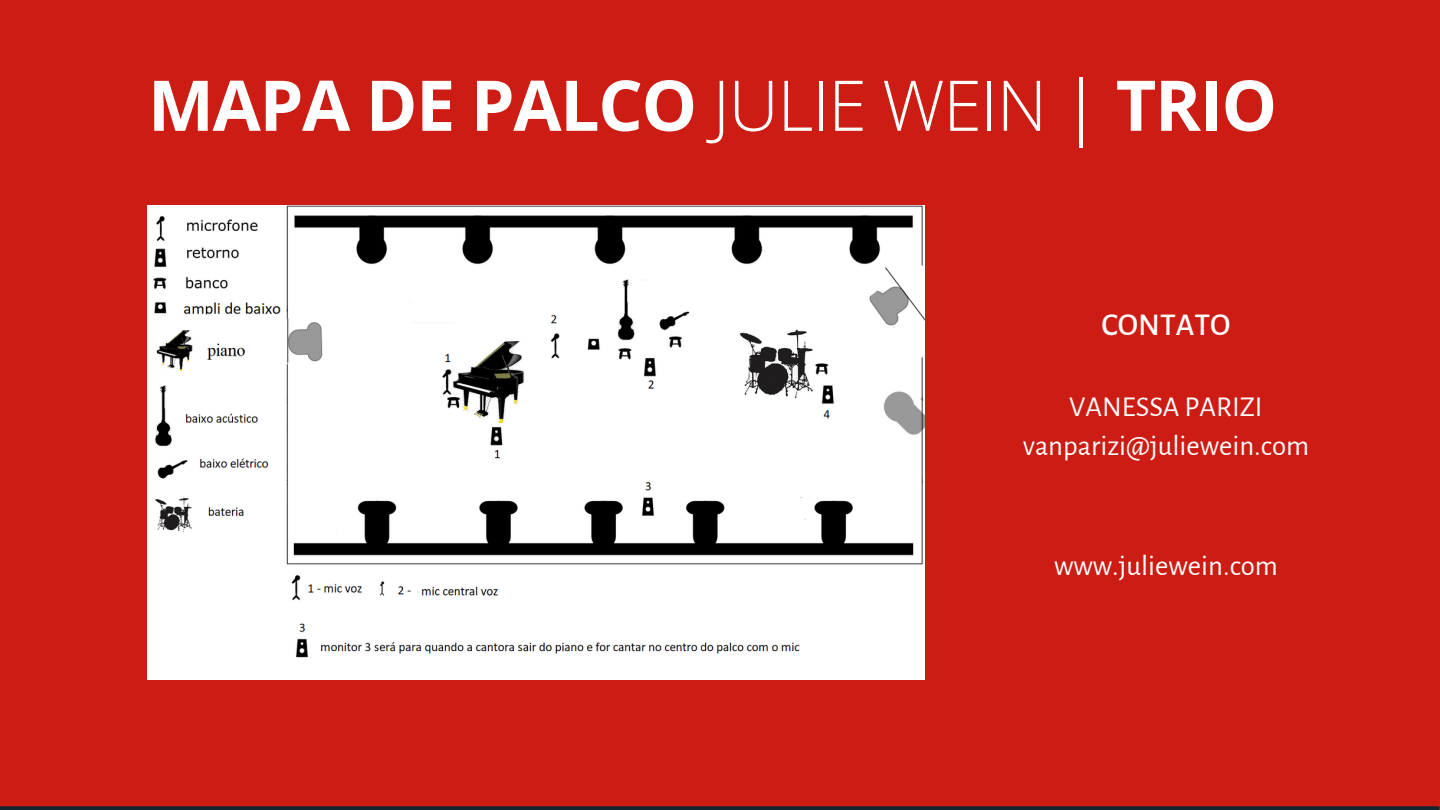
<style>
.page{position:relative;width:1440px;height:810px;background:#cd1c13}
.page>*{position:absolute;margin:0;border:0;box-sizing:border-box;transform-origin:0 0}
.t1{font:700 70px "Open Sans";letter-spacing:-.02em;color:#fff}
.t2{font:500 31.8px "Alegreya Sans";color:#fff}
.t3{font:28.8px "Alegreya Sans";color:#fff}
.s1{font-weight:300}
</style>
<div class="page">
<svg style="left:0;top:806px;width:1438px;height:4px;fill:#142630"></svg>
<img style="left:148px;top:206px;width:776px;height:473px">
<p class="t1" style="left:148px;top:56px;width:1131px">MAPA DE PALCO <span class="s1">JULIE WEIN |</span> TRIO</p>
<p class="t2" style="left:1101px;top:309px;width:131px">CONTATO</p>
<p class="t3" style="left:1069px;top:393px;width:195px">VANESSA PARIZI</p>
<p class="t3" style="left:1023px;top:432px;width:288px">vanparizi@juliewein.com</p>
<p class="t3" style="left:1054px;top:552px;width:226px">www.juliewein.com</p>
</div>
